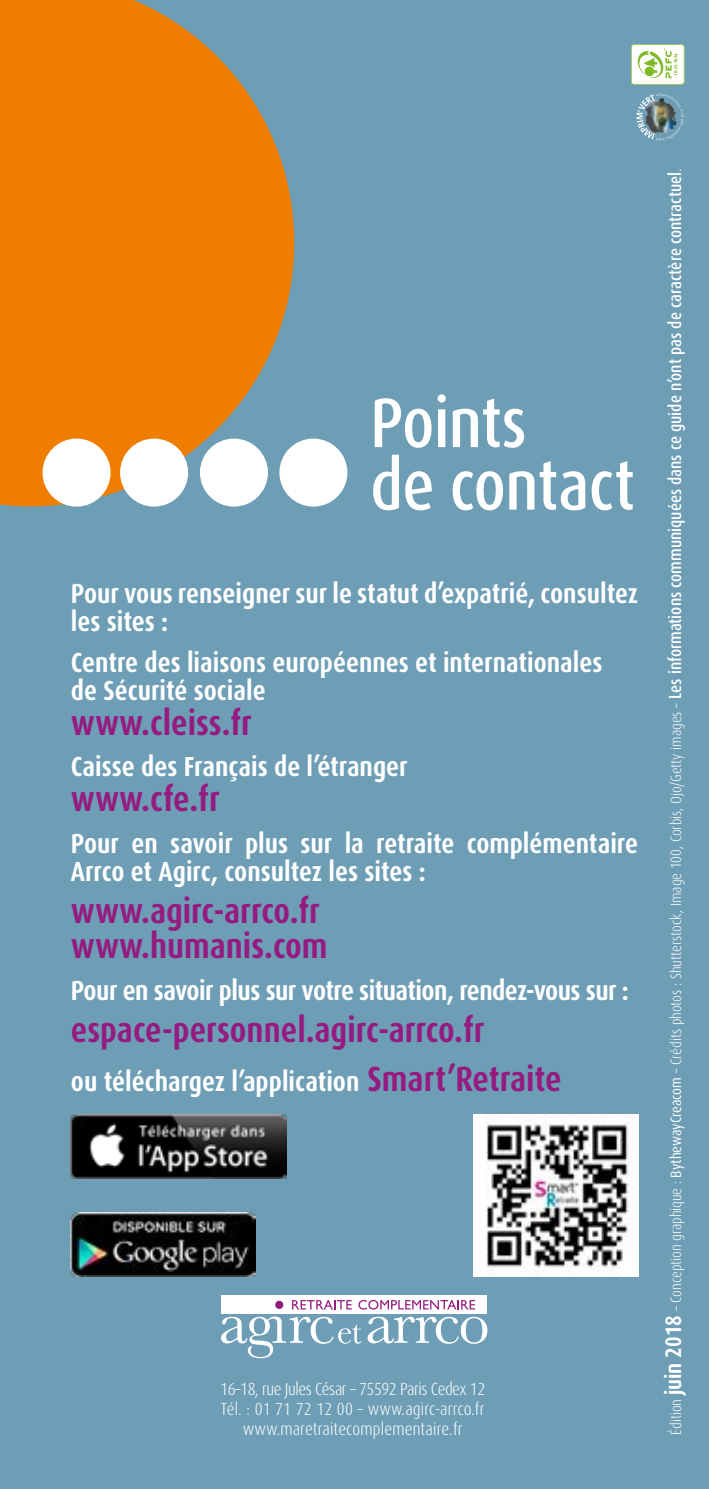
<style>
.page{position:relative;width:709px;height:1489px;background:#fff}
.page>*{position:absolute;margin:0;border:0;box-sizing:border-box;transform-origin:0 0}
.t1{font:500 condensed 70px/62.5px "Dax OT";color:#fff}
.t2{font:700 condensed 35px/35px "Dax OT";color:#951b81}
.t3{font:700 condensed 27.5px/27.5px "Dax OT";color:#fff}
.t4{font:300 condensed 17.5px/20px "Dax OT";color:#fff;text-align:center}
.t5{font:300 condensed 15px "Dax OT";color:#fff}
.t6{font:700 4.5px "Arial";color:#80ba27}
.s1{font-size:35px;color:#951b81}
.s2{font-weight:700;font-size:22.5px}
.s3{font-weight:400}
.s4{font-weight:500;font-size:17.5px}
.s5{font-size:17.5px}
</style>
<div class="page">
<div style="left:0;top:0;width:709px;height:1488px;background:#6d9eb5"></div>
<div style="left:221px;top:1295px;width:265px;height:18px;background:#fff"></div>
<svg style="left:275px;top:1300px;width:8px;height:8px"></svg>
<svg style="left:292px;top:1300px;width:60px;height:9px"></svg>
<svg style="left:358px;top:1300px;width:117px;height:9px"></svg>
<svg style="left:221px;top:1316px;width:266px;height:42px"></svg>
<svg style="left:0;top:0;width:294px;height:506px;background:#dc8119"></svg>
<div style="left:43px;top:438px;width:68px;height:68px;background:#fff;border-radius:50%"></div>
<div style="left:120px;top:438px;width:68px;height:68px;background:#fff;border-radius:50%"></div>
<div style="left:200px;top:438px;width:68px;height:68px;background:#fff;border-radius:50%"></div>
<div style="left:279px;top:438px;width:68px;height:68px;background:#fff;border-radius:50%"></div>
<svg style="left:636px;top:93px;width:48px;height:48px"></svg>
<svg style="left:631px;top:44px;width:53px;height:41px;background:#e2efcf"></svg>
<img style="left:71px;top:1114px;width:215px;height:64px">
<img style="left:71px;top:1212px;width:185px;height:64px">
<img style="left:473px;top:1114px;width:165px;height:162px">
<p class="t6" style="left:673px;top:76px;width:24px;rotate:-90deg">10-31-1934</p>
<h1 class="t1" style="left:370px;top:392px;width:266px">Points<br>de contact</h1>
<p class="t3" style="left:71px;top:580px;width:568px">Pour vous renseigner sur le statut d’expatrié, consultez les sites :</p>
<p class="t3" style="left:71px;top:649px;width:533px">Centre des liaisons européennes et internationales de Sécurité sociale</p>
<p class="t2" style="left:71px;top:705px;width:183px">www.cleiss.fr</p>
<p class="t3" style="left:71px;top:753px;width:338px">Caisse des Français de l’étranger</p>
<p class="t2" style="left:71px;top:782px;width:150px">www.cfe.fr</p>
<p class="t3" style="left:71px;top:830px;width:568px">Pour en savoir plus sur la retraite complémentaire<br>Arrco et Agirc, consultez les sites :</p>
<p class="t2" style="left:71px;top:893px;width:258px">www.agirc-arrco.fr www.humanis.com</p>
<p class="t3" style="left:71px;top:976px;width:559px">Pour en savoir plus sur votre situation, rendez-vous sur :</p>
<p class="t2" style="left:71px;top:1012px;width:415px">espace-personnel.agirc-arrco.fr</p>
<p class="t3" style="left:71px;top:1067px;width:492px">ou téléchargez l’application <span class="s1">Smart’Retraite</span></p>
<p class="t4" style="left:220px;top:1378px;width:266px">16–18, rue Jules César – 75592 Paris Cedex 12<br>Tél. : 01 71 72 12 00 – www.agirc-arrco.fr www.maretraitecomplementaire.fr</p>
<p class="t5" style="left:666px;top:1434px;width:1267px;rotate:-90deg">Édition <span class="s2">juin 2018</span> – Conception graphique : <span class="s3">BythewayCreacom</span> – Crédits photos : Shutterstock, Image 100, Corbis, Ojo/Getty images – <span class="s4">Les informations communiquées dans ce guide n’ont pas de caractère contractuel</span><span class="s5">.</span></p>
</div>
